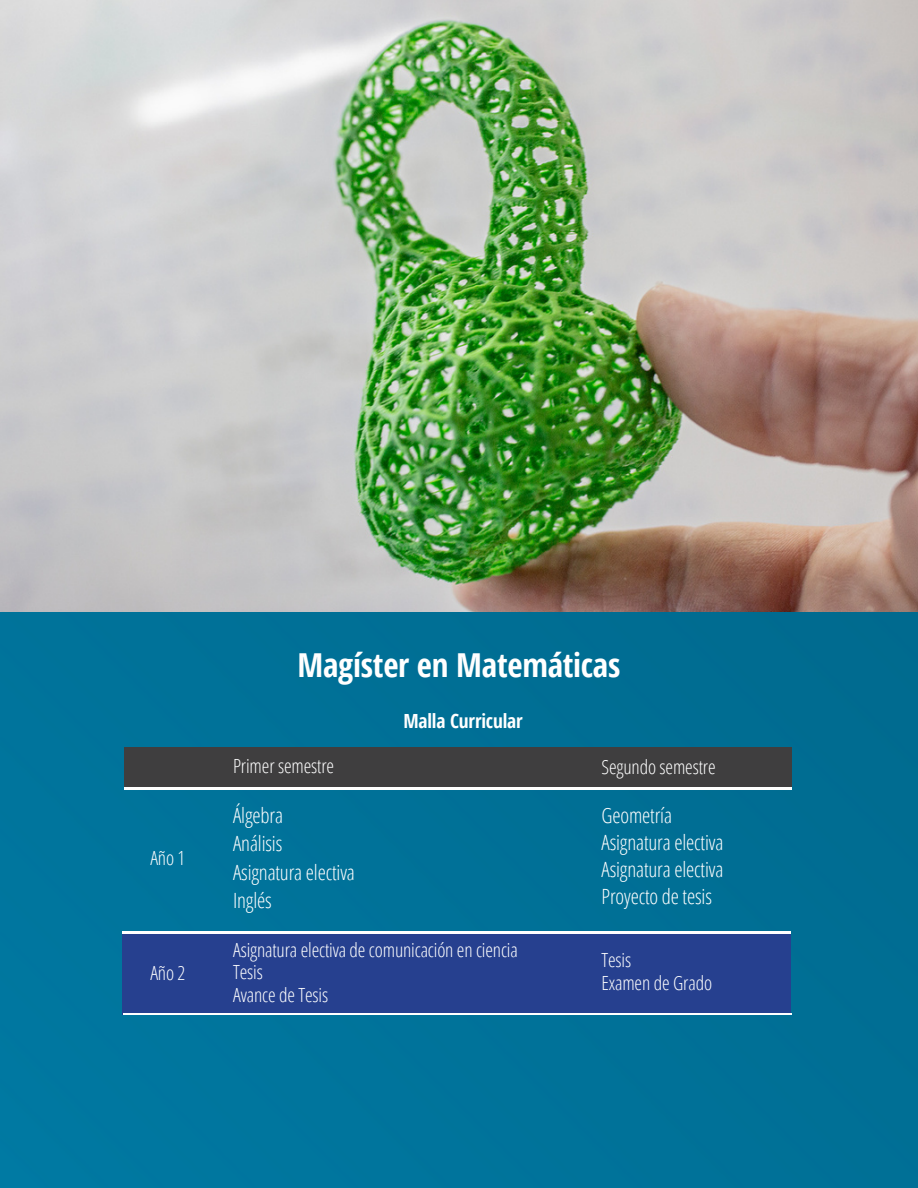
<style>
.page{position:relative;width:918px;height:1188px;background:#fff}
.page>*{position:absolute;margin:0;border:0;box-sizing:border-box;transform-origin:0 0}
.t1{font:700 33px "Open Sans Condensed";letter-spacing:-.01em;color:#fff}
.t2{font:300 21px "Open Sans Condensed";letter-spacing:-.005em;color:#fff}
.t3{font:300 19.5px "Open Sans Condensed";letter-spacing:-.005em;color:#fff}
.t4{font:700 19.5px "Open Sans Condensed";letter-spacing:-.005em;color:#fff}
</style>
<div class="page">
<div style="left:0;top:612px;width:918px;height:576px;background:#007198"></div>
<div style="left:123px;top:933px;width:668px;height:82px;background:#26408f"></div>
<hr style="left:123px;top:932px;width:668px;height:1px;background:#fff">
<hr style="left:124px;top:1013px;width:667px;height:2px;background:#fff">
<div style="left:125px;top:748px;width:666px;height:40px;background:#3f3e3f"></div>
<hr style="left:125px;top:788px;width:666px;height:1px;background:#fff">
<img style="left:0;top:0;width:918px;height:612px">
<h2 class="t3" style="left:150px;top:844px;width:36px">Año 1</h2>
<p class="t3" style="left:150px;top:959px;width:36px">Año 2</p>
<h1 class="t1" style="left:298px;top:642px;width:324px">Magíster en Matemáticas</h1>
<p class="t3" style="left:233px;top:752px;width:103px">Primer semestre</p>
<p class="t2" style="left:233px;top:801px;width:51px">Álgebra</p>
<p class="t2" style="left:233px;top:829px;width:51px">Análisis</p>
<p class="t2" style="left:233px;top:857px;width:123px">Asignatura electiva</p>
<p class="t2" style="left:233px;top:885px;width:40px">Inglés</p>
<p class="t4" style="left:403px;top:707px;width:121px">Malla Curricular</p>
<p class="t3" style="left:233px;top:936px;width:286px">Asignatura electiva de comunicación en ciencia</p>
<p class="t3" style="left:233px;top:958px;width:31px">Tesis</p>
<p class="t3" style="left:233px;top:981px;width:97px">Avance de Tesis</p>
<p class="t3" style="left:602px;top:753px;width:116px">Segundo semestre</p>
<p class="t2" style="left:602px;top:800px;width:72px">Geometría</p>
<p class="t2" style="left:602px;top:827px;width:123px">Asignatura electiva</p>
<p class="t2" style="left:602px;top:854px;width:123px">Asignatura electiva</p>
<p class="t2" style="left:602px;top:881px;width:112px">Proyecto de tesis</p>
<p class="t3" style="left:601px;top:946px;width:31px">Tesis</p>
<p class="t3" style="left:601px;top:969px;width:112px">Examen de Grado</p>
</div>
